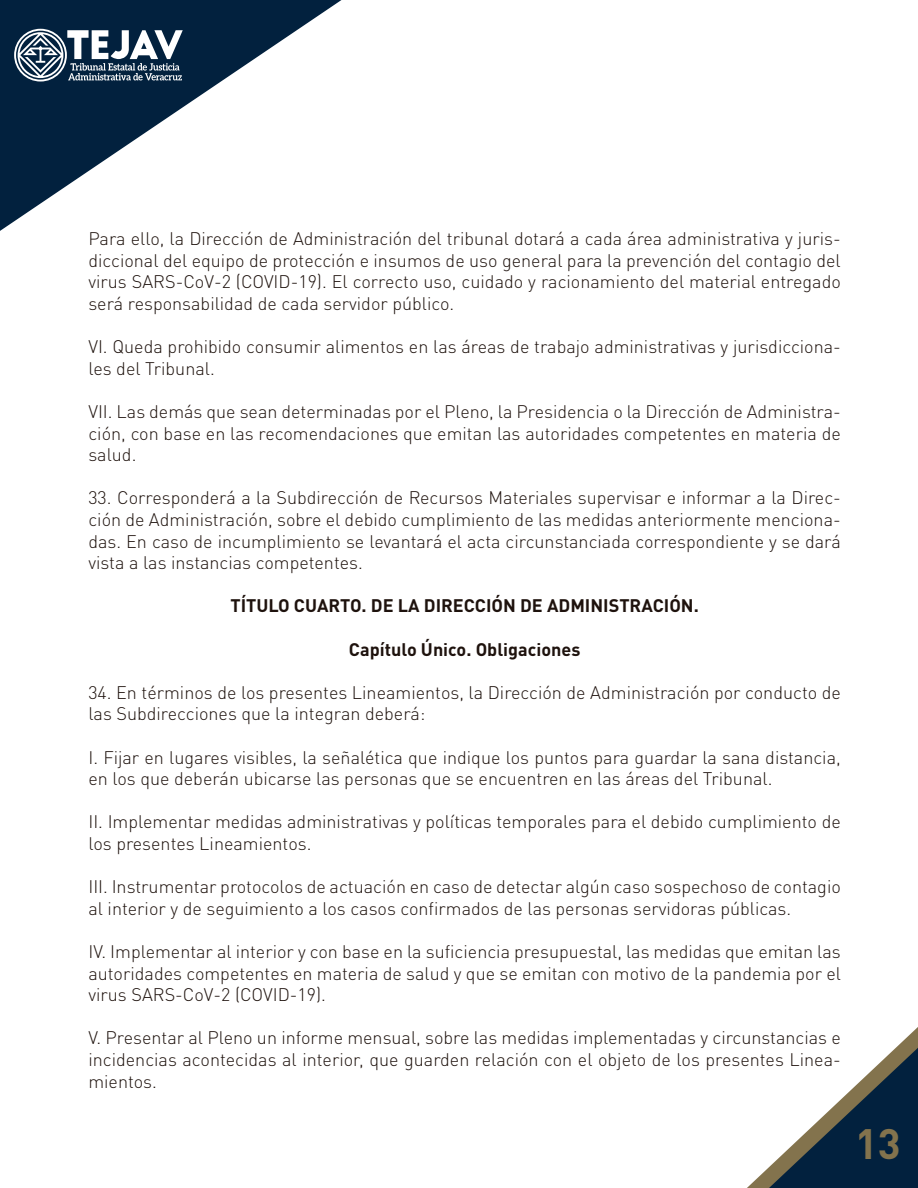
<style>
.page{position:relative;width:918px;height:1188px;background:#fff}
.page>*{position:absolute;margin:0;border:0;box-sizing:border-box;transform-origin:0 0}
.t1{font:700 42px "DIN Pro";color:#83734d}
.t2{font:300 18px/21.6px "DIN Pro";color:#1e120d;text-align:justify}
.t3{font:700 18px "DIN Pro";color:#1e120d}
</style>
<div class="page">
<svg style="left:747px;top:1027px;width:171px;height:161px"></svg>
<svg style="left:0;top:0;width:342px;height:231px"></svg>
<svg style="left:14px;top:29px;width:169px;height:53px"></svg>
<p class="t2" style="left:88px;top:226px;width:754px">Para ello, la Dirección de Administración del tribunal dotará a cada área administrativa y juris&shy;diccional del equipo de protección e insumos de uso general para la prevención del contagio del virus SARS-CoV-2 (COVID-19). El correcto uso, cuidado y racionamiento del material entregado será responsabilidad de cada servidor público.</p>
<p class="t2" style="left:88px;top:334px;width:754px">VI. Queda prohibido consumir alimentos en las áreas de trabajo administrativas y jurisdicciona&shy;les del Tribunal.</p>
<p class="t2" style="left:88px;top:399px;width:754px">VII. Las demás que sean determinadas por el Pleno, la Presidencia o la Dirección de Administra&shy;ción, con base en las recomendaciones que emitan las autoridades competentes en materia de salud.</p>
<p class="t2" style="left:88px;top:486px;width:754px">33. Corresponderá a la Subdirección de Recursos Materiales supervisar e informar a la Direc&shy;ción de Administración, sobre el debido cumplimiento de las medidas anteriormente menciona&shy;das. En caso de incumplimiento se levantará el acta circunstanciada correspondiente y se dará vista a las instancias competentes.</p>
<p class="t3" style="left:230px;top:591px;width:470px">TÍTULO CUARTO. DE LA DIRECCIÓN DE ADMINISTRACIÓN.</p>
<p class="t3" style="left:349px;top:634px;width:233px">Capítulo Único. Obligaciones</p>
<p class="t2" style="left:88px;top:680px;width:754px">34. En términos de los presentes Lineamientos, la Dirección de Administración por conducto de las Subdirecciones que la integran deberá:</p>
<p class="t2" style="left:88px;top:745px;width:754px">I. Fijar en lugares visibles, la señalética que indique los puntos para guardar la sana distancia, en los que deberán ubicarse las personas que se encuentren en las áreas del Tribunal.</p>
<p class="t2" style="left:88px;top:810px;width:754px">II. Implementar medidas administrativas y políticas temporales para el debido cumplimiento de los presentes Lineamientos.</p>
<p class="t2" style="left:88px;top:874px;width:754px">III. Instrumentar protocolos de actuación en caso de detectar algún caso sospechoso de contagio al interior y de seguimiento a los casos confirmados de las personas servidoras públicas.</p>
<p class="t2" style="left:88px;top:939px;width:754px">IV. Implementar al interior y con base en la suficiencia presupuestal, las medidas que emitan las autoridades competentes en materia de salud y que se emitan con motivo de la pandemia por el virus SARS-CoV-2 (COVID-19).</p>
<p class="t2" style="left:88px;top:1026px;width:754px">V. Presentar al Pleno un informe mensual, sobre las medidas implementadas y circunstancias e incidencias acontecidas al interior, que guarden relación con el objeto de los presentes Linea&shy;mientos.</p>
<h1 class="t1" style="left:855px;top:1108px;width:47px">13</h1>
</div>
